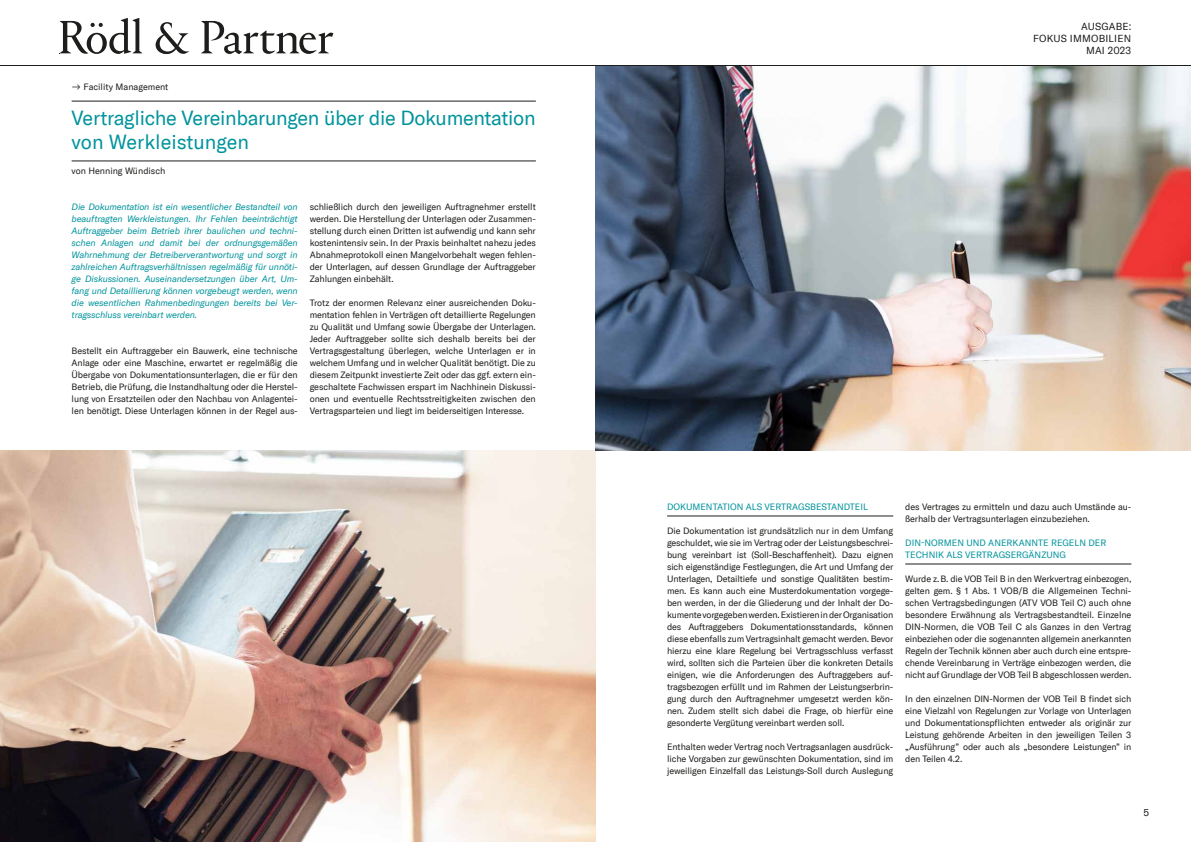
<style>
.page{position:relative;width:1191px;height:842px;background:#fff}
.page>*{position:absolute;margin:0;border:0;box-sizing:border-box;transform-origin:0 0}
.t1{font:20px/24px "GT America";letter-spacing:-.015em;color:#00939c}
.t2{font:10px/12px "GT America";letter-spacing:.02em;color:#1d1d1b;text-align:right}
.t3{font:9px/12px "GT America";letter-spacing:-.01em;color:#1d1d1b;text-align:justify}
.t4{font:italic 9px/12px "GT America";letter-spacing:-.015em;color:#00939c;text-align:justify}
.t5{font:9px/12px "GT America";color:#00939c}
</style>
<div class="page">
<hr style="left:0;top:65px;width:1191px;height:1px;background:#1d1d1b">
<svg style="left:60px;top:18px;width:273px;height:36px"></svg>
<hr style="left:72px;top:101px;width:464px;height:1px;background:#1d1d1b">
<hr style="left:72px;top:161px;width:464px;height:1px;background:#1d1d1b">
<img style="left:0;top:450px;width:595px;height:392px">
<img style="left:595px;top:66px;width:596px;height:384px">
<hr style="left:667px;top:516px;width:226px;height:1px;background:#1d1d1b">
<hr style="left:905px;top:564px;width:226px;height:1px;background:#1d1d1b">
<p class="t3" style="left:72px;top:81px;width:98px">ʸ Facility Management</p>
<h1 class="t1" style="left:72px;top:106px;width:465px">Vertragliche Vereinbarungen über die Dokumentation von Werkleistungen</h1>
<p class="t3" style="left:72px;top:165px;width:95px">von Henning Wündisch</p>
<p class="t4" style="left:72px;top:201px;width:228px">Die Dokumentation ist ein wesentlicher Bestandteil von beauftragten Werkleistungen. Ihr Fehlen beeinträchtigt Auftraggeber beim Betrieb ihrer baulichen und techni&shy;schen Anlagen und damit bei der ordnungsgemäßen Wahrnehmung der Betreiberverantwortung und sorgt in zahlreichen Auftragsverhältnissen regelmäßig für unnöti&shy;ge Diskussionen. Auseinandersetzungen über Art, Um&shy;fang und Detaillierung können vorgebeugt werden, wenn die wesentlichen Rahmenbedingungen bereits bei Ver&shy;tragsschluss vereinbart werden.</p>
<p class="t3" style="left:72px;top:345px;width:228px">Bestellt ein Auftraggeber ein Bauwerk, eine technische Anlage oder eine Maschine, erwartet er regelmäßig die Übergabe von Dokumentationsunterlagen, die er für den Betrieb, die Prüfung, die Instandhaltung oder die Herstel&shy;lung von Ersatzteilen oder den Nachbau von Anlagentei&shy;len benötigt. Diese Unterlagen können in der Regel aus-</p>
<p class="t3" style="left:310px;top:201px;width:228px">schließlich durch den jeweiligen Auftragnehmer erstellt werden. Die Herstellung der Unterlagen oder Zusammen&shy;stellung durch einen Dritten ist aufwendig und kann sehr kostenintensiv sein. In der Praxis beinhaltet nahezu jedes Abnahmeprotokoll einen Mangelvorbehalt wegen fehlen&shy;der Unterlagen, auf dessen Grundlage der Auftraggeber Zahlungen einbehält.</p>
<p class="t3" style="left:310px;top:297px;width:228px">Trotz der enormen Relevanz einer ausreichenden Doku&shy;mentation fehlen in Verträgen oft detaillierte Regelungen zu Qualität und Umfang sowie Übergabe der Unterlagen.<br>Jeder Auftraggeber sollte sich deshalb bereits bei der Vertragsgestaltung überlegen, welche Unterlagen er in welchem Umfang und in welcher Qualität benötigt. Die zu diesem Zeitpunkt investierte Zeit oder das ggf. extern ein&shy;geschaltete Fachwissen erspart im Nachhinein Diskussi&shy;onen und eventuelle Rechtsstreitigkeiten zwischen den Vertragsparteien und liegt im beiderseitigen Interesse.</p>
<p class="t2" style="left:1033px;top:20px;width:100px">AUSGABE:<br>FOKUS IMMOBILIEN<br>MAI 2023</p>
<p class="t5" style="left:667px;top:501px;width:202px">DOKUMENTATION ALS VERTRAGSBESTANDTEIL</p>
<p class="t3" style="left:667px;top:525px;width:228px">Die Dokumentation ist grundsätzlich nur in dem Umfang geschuldet, wie sie im Vertrag oder der Leistungsbeschrei&shy;bung vereinbart ist (Soll-Beschaffenheit). Dazu eignen sich eigenständige Festlegungen, die Art und Umfang der Unterlagen, Detailtiefe und sonstige Qualitäten bestim&shy;men. Es kann auch eine Musterdokumentation vorgege&shy;ben werden, in der die Gliederung und der Inhalt der Do&shy;kumente vorgegeben werden. Existieren in der Organisation des Auftraggebers Dokumentationsstandards, können diese ebenfalls zum Vertragsinhalt gemacht werden. Bevor hierzu eine klare Regelung bei Vertragsschluss verfasst wird, sollten sich die Parteien über die konkreten Details einigen, wie die Anforderungen des Auftraggebers auf&shy;tragsbezogen erfüllt und im Rahmen der Leistungserbrin&shy;gung durch den Auftragnehmer umgesetzt werden kön&shy;nen. Zudem stellt sich dabei die Frage, ob hierfür eine gesonderte Vergütung vereinbart werden soll.</p>
<p class="t3" style="left:667px;top:741px;width:228px">Enthalten weder Vertrag noch Vertragsanlagen ausdrück&shy;liche Vorgaben zur gewünschten Dokumentation, sind im jeweiligen Einzelfall das Leistungs-Soll durch Auslegung</p>
<p class="t3" style="left:905px;top:501px;width:228px">des Vertrages zu ermitteln und dazu auch Umstände au&shy;ßerhalb der Vertragsunterlagen einzubeziehen.</p>
<p class="t5" style="left:905px;top:537px;width:203px">DIN-NORMEN UND ANERKANNTE REGELN DER<br>TECHNIK ALS VERTRAGSERGÄNZUNG</p>
<p class="t3" style="left:905px;top:573px;width:228px">Wurde z. B. die VOB Teil B in den Werkvertrag einbezogen, gelten gem. § 1 Abs. 1 VOB/B die Allgemeinen Techni&shy;schen Vertragsbedingungen (ATV VOB Teil C) auch ohne besondere Erwähnung als Vertragsbestandteil. Einzelne DIN-Normen, die VOB Teil C als Ganzes in den Vertrag einbeziehen oder die sogenannten allgemein anerkannten Regeln der Technik können aber auch durch eine entspre&shy;chende Vereinbarung in Verträge einbezogen werden, die nicht auf Grundlage der VOB Teil B abgeschlossen werden.</p>
<p class="t3" style="left:905px;top:693px;width:228px">In den einzelnen DIN-Normen der VOB Teil B findet sich eine Vielzahl von Regelungen zur Vorlage von Unterlagen und Dokumentationspflichten entweder als originär zur Leistung gehörende Arbeiten in den jeweiligen Teilen 3 „Ausführung” oder auch als „besondere Leistungen” in den Teilen 4.2.</p>
<p class="t2" style="left:1143px;top:806px;width:7px">5</p>
</div>
